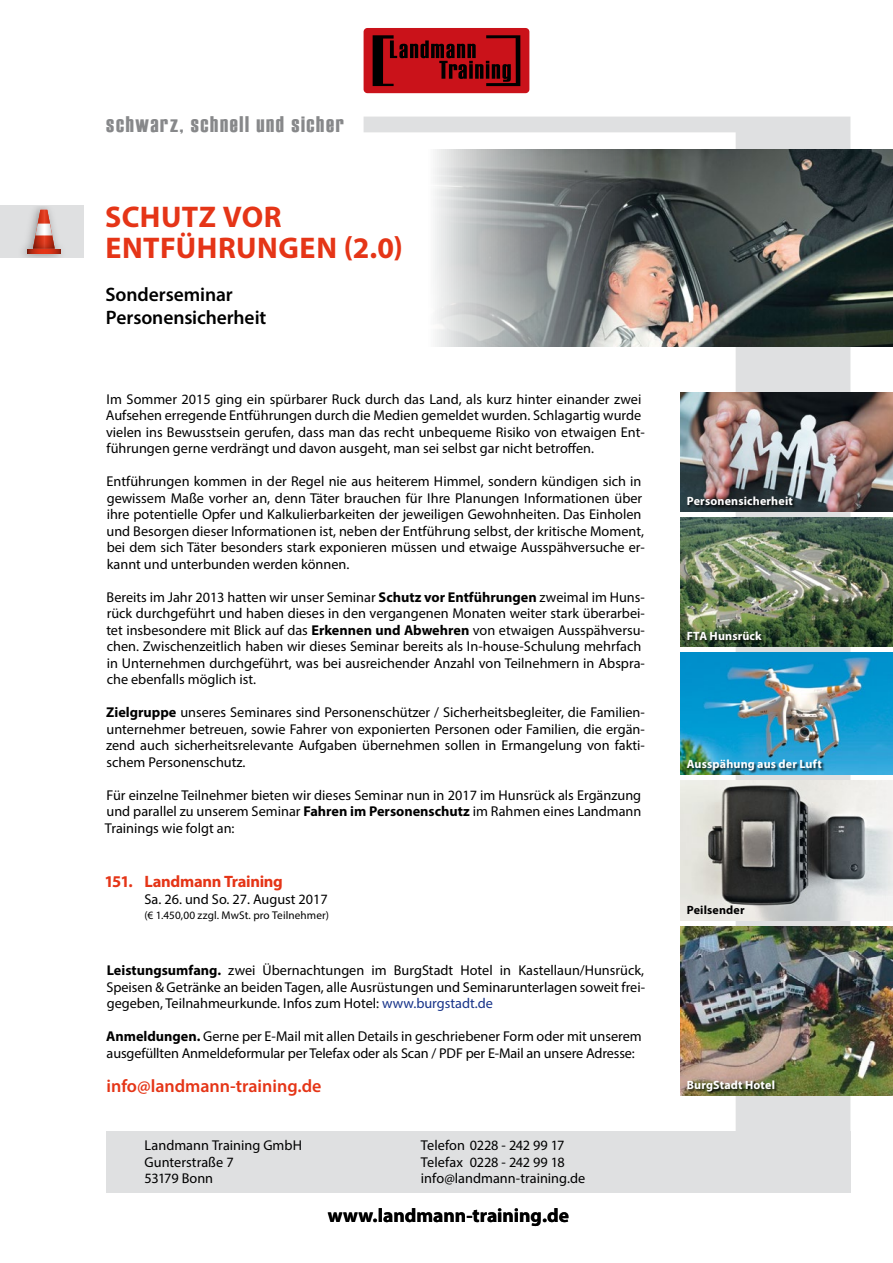
<style>
.page{position:relative;width:893px;height:1263px;background:#fff}
.page>*{position:absolute;margin:0;border:0;box-sizing:border-box;transform-origin:0 0}
.t1{font:700 30px/31.5px "Myriad Pro";letter-spacing:.015em;color:#e53517}
.t2{font:22.5px "Haettenschweiler";letter-spacing:.075em;color:#87888a}
.t3{font:600 19.5px/23.4px "Myriad Pro";letter-spacing:-.005em;color:#000}
.t4{font:700 19.5px "Myriad Pro";color:#000}
.t5{font:600 18px "Myriad Pro";color:#e53517}
.t6{font:700 16.5px "Myriad Pro";letter-spacing:-.02em;color:#e53517}
.t7{font:14.25px/16.5px "Myriad Pro";color:#000}
.t8{font:700 12px "Myriad Pro";letter-spacing:.015em;color:#fff}
.t9{font:700 12px "Myriad Pro";letter-spacing:.015em;color:#000}
.t10{font:11.25px "Myriad Pro";letter-spacing:.01em;color:#000}
.s1{font-weight:700}
.s2{color:#173389}
</style>
<div class="page">
<svg style="left:363px;top:117px;width:487px;height:1014px"></svg>
<svg style="left:364px;top:28px;width:165px;height:65px;background:#990d13"></svg>
<div style="left:106px;top:1131px;width:744px;height:62px;background:#dfe0e1"></div>
<img style="left:418px;top:150px;width:475px;height:197px">
<img style="left:680px;top:518px;width:213px;height:128px">
<div style="left:687px;top:631px;width:78px;height:12px;background:#000;opacity:.75"></div>
<img style="left:680px;top:781px;width:213px;height:139px">
<img style="left:680px;top:393px;width:213px;height:118px">
<div style="left:687px;top:496px;width:109px;height:12px;background:#000;opacity:.75"></div>
<img style="left:680px;top:927px;width:213px;height:169px">
<div style="left:687px;top:1080px;width:91px;height:15px;background:#000;opacity:.75"></div>
<img style="left:680px;top:653px;width:213px;height:121px">
<div style="left:687px;top:759px;width:138px;height:14px;background:#000;opacity:.75"></div>
<div style="left:0;top:206px;width:84px;height:52px;background:#dfe0e1"></div>
<img style="left:23px;top:207px;width:38px;height:50px">
<svg style="left:27px;top:210px;width:33px;height:39px"></svg>
<svg style="left:27px;top:249px;width:33px;height:5px"></svg>
<h2 class="t2" style="left:106px;top:112px;width:239px">schwarz, schnell und sicher</h2>
<h1 class="t1" style="left:105px;top:200px;width:299px">SCHUTZ VOR<br>ENTFÜHRUNGEN (2.0)</h1>
<h3 class="t3" style="left:106px;top:282px;width:162px">Sonderseminar<br>Personensicherheit</h3>
<p class="t7" style="left:106px;top:390px;width:540px">Im Sommer 2015 ging ein spürbarer Ruck durch das Land, als kurz hinter einander zwei Aufsehen erregende Entführungen durch die Medien gemeldet wurden. Schlagartig wurde vielen ins Bewusstsein gerufen, dass man das recht unbequeme Risiko von etwaigen Ent&shy;führungen gerne verdrängt und davon ausgeht, man sei selbst gar nicht betroffen.</p>
<p class="t7" style="left:107px;top:473px;width:540px">Entführungen kommen in der Regel nie aus heiterem Himmel, sondern kündigen sich in gewissem Maße vorher an, denn Täter brauchen für Ihre Planungen Informationen über ihre potentielle Opfer und Kalkulierbarkeiten der jeweiligen Gewohnheiten. Das Einholen und Besorgen dieser Informationen ist, neben der Entführung selbst, der kritische Moment, bei dem sich Täter besonders stark exponieren müssen und etwaige Ausspähversuche er&shy;kannt und unterbunden werden können.</p>
<p class="t7" style="left:106px;top:588px;width:540px">Bereits im Jahr 2013 hatten wir unser Seminar <span class="s1">Schutz vor Entführungen</span> zweimal im Huns&shy;rück durchgeführt und haben dieses in den vergangenen Monaten weiter stark überarbei&shy;tet insbesondere mit Blick auf das <span class="s1">Erkennen und Abwehren</span> von etwaigen Ausspähversu&shy;chen. Zwischenzeitlich haben wir dieses Seminar bereits als In-house-Schulung mehrfach in Unternehmen durchgeführt, was bei ausreichender Anzahl von Teilnehmern in Abspra&shy;che ebenfalls möglich ist.</p>
<p class="t7" style="left:106px;top:704px;width:540px;text-align:justify"><span class="s1">Zielgruppe</span> unseres Seminares sind Personenschützer / Sicherheitsbegleiter, die Familien&shy;unternehmer betreuen, sowie Fahrer von exponierten Personen oder Familien, die ergän&shy;zend auch sicherheitsrelevante Aufgaben übernehmen sollen in Ermangelung von fakti&shy;schem Personenschutz.</p>
<p class="t7" style="left:105px;top:786px;width:538px;text-align:justify">Für einzelne Teilnehmer bieten wir dieses Seminar nun in 2017 im Hunsrück als Ergänzung und parallel zu unserem Seminar <span class="s1">Fahren im Personenschutz</span> im Rahmen eines Landmann Trainings wie folgt an:</p>
<p class="t6" style="left:104px;top:871px;width:180px">151. Landmann Training</p>
<p class="t7" style="left:145px;top:891px;width:185px">Sa. 26. und So. 27. August 2017</p>
<p class="t10" style="left:145px;top:909px;width:186px">(€ 1.450,00 zzgl. MwSt. pro Teilnehmer)</p>
<p class="t7" style="left:106px;top:962px;width:540px;text-align:justify"><span class="s1">Leistungsumfang.</span> zwei Übernachtungen im BurgStadt Hotel in Kastellaun/Hunsrück, Speisen &amp; Getränke an beiden Tagen, alle Ausrüstungen und Seminarunterlagen soweit frei&shy;gegeben, Teilnahmeurkunde. Infos zum Hotel: <span class="s2">www.burgstadt.de</span></p>
<p class="t7" style="left:106px;top:1028px;width:537px"><span class="s1">Anmeldungen.</span> Gerne per E-Mail mit allen Details in geschriebener Form oder mit unserem ausgefüllten Anmeldeformular per Telefax oder als Scan / PDF per E-Mail an unsere Adresse:</p>
<p class="t5" style="left:107px;top:1074px;width:216px">info@landmann-training.de</p>
<p class="t7" style="left:145px;top:1137px;width:159px">Landmann Training GmbH<br>Gunterstraße 7<br>53179 Bonn</p>
<p class="t7" style="left:421px;top:1137px;width:166px">Telefon 0228 - 242 99 17<br>Telefax 0228 - 242 99 18 info@landmann-training.de</p>
<h3 class="t4" style="left:328px;top:1203px;width:242px">www.landmann-training.de</h3>
<p class="t8" style="left:687px;top:493px;width:108px">Personensicherheit</p>
<p class="t8" style="left:687px;top:628px;width:77px">FTA Hunsrück</p>
<p class="t8" style="left:687px;top:756px;width:136px">Ausspähung aus der Luft</p>
<p class="t9" style="left:687px;top:902px;width:59px">Peilsender</p>
<p class="t8" style="left:687px;top:1077px;width:90px">BurgStadt Hotel</p>
</div>
